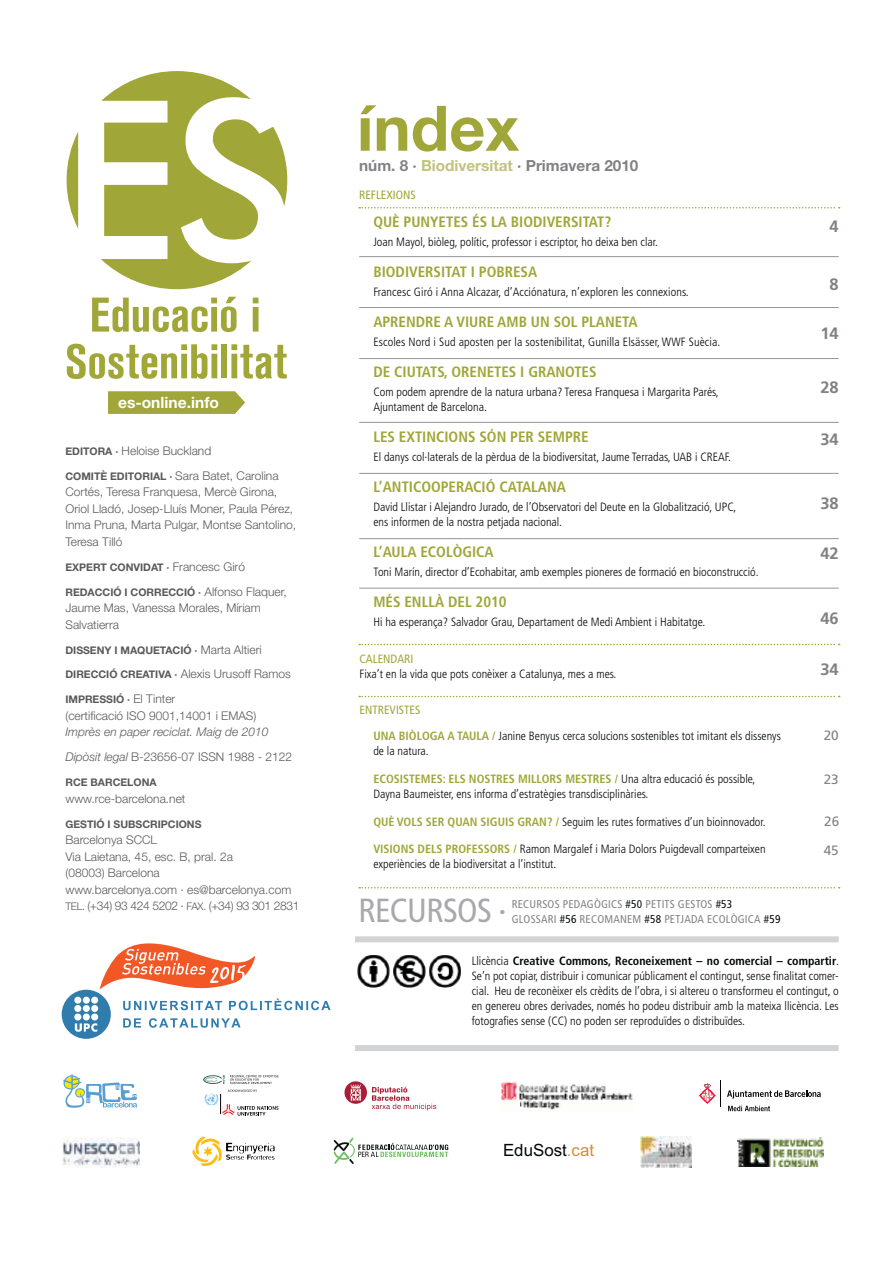
<style>
.page{position:relative;width:893px;height:1263px;background:#fff}
.page>*{position:absolute;margin:0;border:0;box-sizing:border-box;transform-origin:0 0}
.t1{font:700 62.85px "Helvetica Neue";color:#a0a637}
.t2{font:condensed 33.45px "Frutiger";letter-spacing:-.02em;color:#a8a9ac}
.t3{font:16.95px "Arial";color:#040809}
.t4{font:700 16.5px "Frutiger";color:#808285}
.t5{font:700 15.6px "Helvetica Neue";color:#fff}
.t6{font:700 15.3px "Helvetica Neue";color:#808285}
.t7{font:700 condensed 15px "Frutiger";color:#a0a637}
.t8{font:13.5px/28.7px "Frutiger";color:#808285}
.t9{font:300 condensed 12px/15px "Frutiger";color:#040809}
.t10{font:300 12px/16.5px "Helvetica Neue";color:#58595b}
.t11{font:italic 300 12px/25px "Helvetica Neue";color:#58595b}
.t12{font:condensed 12px "Frutiger";color:#a0a637}
.t13{font:condensed 11.25px/15px "Frutiger";letter-spacing:.02em;color:#808285}
.t14{font:700 10.5px "Helvetica Neue";color:#58595b}
.s1{font-weight:700;font-size:10.5px}
.s2{font-weight:300;font-size:12px}
.s3{font-style:normal}
.s4{font-size:10.5px}
.s5{color:#c2c27f}
.s6{font-weight:700;color:#a0a637}
.s7{color:#040809}
.s8{font-weight:700}
.s9{color:#d39129}
</style>
<div class="page">
<svg style="left:359px;top:207px;width:481px;height:2px"></svg>
<div style="left:355px;top:936px;width:484px;height:6px;background:#d2d3d4"></div>
<div style="left:355px;top:1045px;width:484px;height:6px;background:#d2d3d4"></div>
<hr style="left:359px;top:256px;width:480px;height:1px;background:#939598">
<hr style="left:359px;top:307px;width:480px;height:1px;background:#939598">
<hr style="left:359px;top:358px;width:480px;height:1px;background:#939598">
<hr style="left:359px;top:473px;width:480px;height:1px;background:#939598">
<hr style="left:359px;top:422px;width:480px;height:1px;background:#939598">
<hr style="left:359px;top:538px;width:480px;height:1px;background:#939598">
<hr style="left:359px;top:588px;width:480px;height:1px;background:#939598">
<svg style="left:359px;top:644px;width:481px;height:1px"></svg>
<svg style="left:359px;top:696px;width:481px;height:1px"></svg>
<svg style="left:359px;top:887px;width:481px;height:2px"></svg>
<img style="left:357px;top:955px;width:104px;height:32px">
<svg style="left:108px;top:391px;width:137px;height:23px;background:#a4aa41"></svg>
<svg style="left:101px;top:71px;width:186px;height:218px"></svg>
<svg style="left:67px;top:132px;width:11px;height:96px"></svg>
<svg style="left:92px;top:297px;width:145px;height:35px"></svg>
<svg style="left:253px;top:298px;width:5px;height:34px"></svg>
<svg style="left:67px;top:344px;width:150px;height:35px"></svg>
<div style="left:221px;top:344px;width:6px;height:34px;background:#a0a637"></div>
<svg style="left:231px;top:344px;width:56px;height:35px"></svg>
<svg style="left:62px;top:943px;width:269px;height:96px"></svg>
<svg style="left:63px;top:1074px;width:74px;height:34px"></svg>
<svg style="left:204px;top:1090px;width:74px;height:27px"></svg>
<svg style="left:203px;top:1075px;width:75px;height:9px"></svg>
<svg style="left:344px;top:1081px;width:23px;height:23px"></svg>
<svg style="left:350px;top:1085px;width:11px;height:16px"></svg>
<svg style="left:372px;top:1087px;width:64px;height:24px"></svg>
<img style="left:501px;top:1081px;width:132px;height:29px">
<svg style="left:699px;top:1080px;width:122px;height:31px"></svg>
<img style="left:640px;top:1137px;width:52px;height:30px">
<img style="left:738px;top:1138px;width:85px;height:28px">
<svg style="left:334px;top:1137px;width:114px;height:27px"></svg>
<svg style="left:192px;top:1136px;width:83px;height:30px"></svg>
<img style="left:62px;top:1138px;width:78px;height:29px">
<h3 class="t5" style="left:118px;top:397px;width:102px">es-online.info</h3>
<p class="t10" style="left:65px;top:439px;width:215px;line-height:25px"><span class="s1">EDITORA ·</span> Heloise Buckland<br><span class="s1">COMITÈ EDITORIAL ·</span> Sara Batet, Carolina</p>
<p class="t10" style="left:65px;top:485px;width:232px">Cortés, Teresa Franquesa, Mercè Girona, Oriol Lladó, Josep-Lluís Moner, Paula Pérez, Inma Pruna, Marta Pulgar, Montse Santolino, Teresa Tilló</p>
<p class="t14" style="left:65px;top:563px;width:181px">EXPERT CONVIDAT · <span class="s2">Francesc Giró</span></p>
<p class="t14" style="left:65px;top:588px;width:223px">REDACCIÓ I CORRECCIÓ · <span class="s2">Alfonso Flaquer,</span></p>
<p class="t10" style="left:65px;top:601px;width:197px">Jaume Mas, Vanessa Morales, Míriam<br>Salvatierra</p>
<p class="t14" style="left:65px;top:646px;width:198px">DISSENY I MAQUETACIÓ · <span class="s2">Marta Altieri</span></p>
<p class="t10" style="left:65px;top:667px;width:227px"><span class="s1">DIRECCIÓ CREATIVA ·</span> Alexis Urusoff Ramos</p>
<p class="t14" style="left:65px;top:696px;width:111px">IMPRESSIÓ · <span class="s2">El Tinter</span></p>
<p class="t10" style="left:65px;top:709px;width:192px">(certificació ISO 9001,14001 i EMAS)</p>
<p class="t11" style="left:65px;top:721px;width:228px">Imprès en paper reciclat. Maig de 2010<br>Dipòsit legal <span class="s3">B-23656-07 ISSN 1988 - 2122</span></p>
<p class="t14" style="left:65px;top:779px;width:93px">RCE BARCELONA</p>
<p class="t10" style="left:65px;top:792px;width:122px">www.rce-barcelona.net</p>
<p class="t14" style="left:65px;top:820px;width:138px">GESTIÓ I SUBSCRIPCIONS</p>
<p class="t10" style="left:65px;top:833px;width:236px">Barcelonya SCCL<br>Via Laietana, 45, esc. B, pral. 2a<br>(08003) Barcelona<br>www.barcelonya.com · es@barcelonya.com<br><span class="s4">TEL.</span> (+34) 93 424 5202 · <span class="s4">FAX.</span> (+34) 93 301 2831</p>
<h1 class="t1" style="left:357px;top:106px;width:164px">índex</h1>
<p class="t6" style="left:359px;top:160px;width:281px">núm. 8 · <span class="s5">Biodiversitat</span> · Primavera 2010</p>
<p class="t12" style="left:359px;top:190px;width:58px">REFLEXIONS</p>
<p class="t7" style="left:373px;top:216px;width:239px">QUÈ PUNYETES ÉS LA BIODIVERSITAT?</p>
<p class="t9" style="left:373px;top:236px;width:286px">Joan Mayol, biòleg, polític, professor i escriptor, ho deixa ben clar.</p>
<p class="t7" style="left:373px;top:266px;width:165px">BIODIVERSITAT I POBRESA</p>
<p class="t9" style="left:373px;top:286px;width:317px">Francesc Giró i Anna Alcazar, d’Acciónatura, n’exploren les connexions.</p>
<p class="t7" style="left:373px;top:316px;width:266px">APRENDRE A VIURE AMB UN SOL PLANETA</p>
<p class="t9" style="left:373px;top:336px;width:348px">Escoles Nord i Sud aposten per la sostenibilitat, Gunilla Elsässer, WWF Suècia.</p>
<p class="t7" style="left:373px;top:366px;width:225px">DE CIUTATS, ORENETES I GRANOTES</p>
<p class="t9" style="left:373px;top:386px;width:347px">Com podem aprendre de la natura urbana? Teresa Franquesa i Margarita Parés,<br>Ajuntament de Barcelona.</p>
<p class="t7" style="left:373px;top:431px;width:217px">LES EXTINCIONS SÓN PER SEMPRE</p>
<p class="t9" style="left:373px;top:451px;width:359px">El danys col·laterals de la pèrdua de la biodiversitat, Jaume Terradas, UAB i CREAF.</p>
<p class="t7" style="left:373px;top:481px;width:194px">L’ANTICOOPERACIÓ CATALANA</p>
<p class="t9" style="left:373px;top:501px;width:364px">David Llistar i Alejandro Jurado, de l’Observatori del Deute en la Globalització, UPC, ens informen de la nostra petjada nacional.</p>
<p class="t7" style="left:373px;top:546px;width:122px">L’AULA ECOLÒGICA</p>
<p class="t9" style="left:373px;top:566px;width:387px">Toni Marín, director d’Ecohabitar, amb exemples pioneres de formació en bioconstrucció.</p>
<p class="t7" style="left:373px;top:596px;width:135px">MÉS ENLLÀ DEL 2010</p>
<p class="t9" style="left:373px;top:616px;width:333px">Hi ha esperança? Salvador Grau, Departament de Medi Ambient i Habitatge.</p>
<p class="t12" style="left:359px;top:654px;width:55px">CALENDARI</p>
<p class="t9" style="left:359px;top:667px;width:258px">Fixa’t en la vida que pots conèixer a Catalunya, mes a mes.</p>
<p class="t12" style="left:359px;top:705px;width:62px">ENTREVISTES</p>
<p class="t9" style="left:373px;top:730px;width:409px"><span class="s6">UNA BIÒLOGA A TAULA /</span> Janine Benyus cerca solucions sostenibles tot imitant els dissenys de la natura.</p>
<p class="t9" style="left:373px;top:772px;width:383px"><span class="s6">ECOSISTEMES: ELS NOSTRES MILLORS MESTRES /</span> Una altra educació és possible,<br>Dayna Baumeister, ens informa d’estratègies transdisciplinàries.</p>
<p class="t9" style="left:373px;top:815px;width:394px"><span class="s6">QUÈ VOLS SER QUAN SIGUIS GRAN? /</span> Seguim les rutes formatives d’un bioinnovador.</p>
<p class="t9" style="left:373px;top:843px;width:394px"><span class="s6">VISIONS DELS PROFESSORS /</span> Ramon Margalef i Maria Dolors Puigdevall comparteixen experiències de la biodiversitat a l’institut.</p>
<h3 class="t4" style="left:829px;top:220px;width:11px">4</h3>
<h3 class="t4" style="left:829px;top:278px;width:11px">8</h3>
<h3 class="t4" style="left:820px;top:326px;width:20px">14</h3>
<h3 class="t4" style="left:820px;top:381px;width:20px">28</h3>
<h3 class="t4" style="left:820px;top:433px;width:20px">34</h3>
<h3 class="t4" style="left:820px;top:496px;width:20px">38</h3>
<h3 class="t4" style="left:820px;top:546px;width:20px">42</h3>
<h3 class="t4" style="left:820px;top:612px;width:20px">46</h3>
<h3 class="t4" style="left:820px;top:663px;width:20px">34</h3>
<p class="t8" style="left:824px;top:722px;width:17px">20</p>
<p class="t8" style="left:824px;top:766px;width:17px">23</p>
<p class="t8" style="left:824px;top:808px;width:17px">26<br>45</p>
<p class="t13" style="left:512px;top:897px;width:270px">RECURSOS PEDAGÒGICS <span class="s7">#50</span> PETITS GESTOS <span class="s7">#53<br></span>GLOSSARI <span class="s7">#56</span> RECOMANEM <span class="s7">#58</span> PETJADA ECOLÒGICA <span class="s7">#59</span></p>
<p class="t9" style="left:472px;top:954px;width:369px;text-align:justify">Llicència <span class="s8">Creative Commons, Reconeixement – no comercial – compartir</span>.<br>Se’n pot copiar, distribuir i comunicar públicament el contingut, sense finalitat comer&shy;cial. Heu de reconèixer els crèdits de l’obra, i si altereu o transformeu el contingut, o en genereu obres derivades, només ho podeu distribuir amb la mateixa llicència. Les fotografies sense (CC) no poden ser reproduïdes o distribuïdes.</p>
<h2 class="t2" style="left:358px;top:897px;width:150px">RECURSOS ·</h2>
<h3 class="t3" style="left:503px;top:1141px;width:93px">EduSost<span class="s9">.cat</span></h3>
</div>
